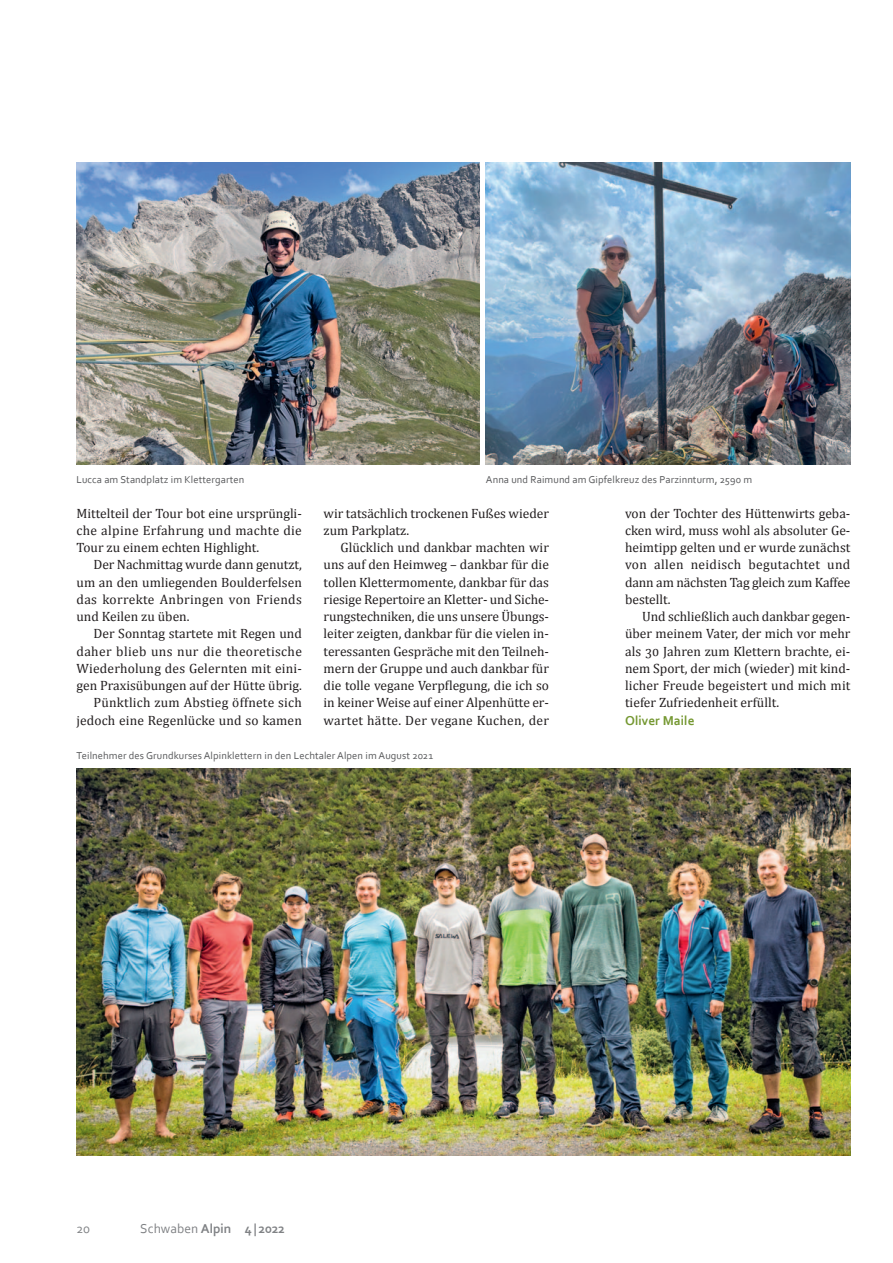
<style>
.page{position:relative;width:893px;height:1263px;background:#fff}
.page>*{position:absolute;margin:0;border:0;box-sizing:border-box;transform-origin:0 0}
.t1{font:13.5px/17.2px "Cambria";color:#231f20;text-align:justify}
.t2{font:700 13.5px "Corbel";color:#808285}
.t3{font:700 13.5px "Corbel";color:#759832}
.t4{font:13.5px "Corbel";color:#808285}
.t5{font:10.5px "Corbel";letter-spacing:.01em;color:#57585a}
.s1{font-weight:400}
</style>
<div class="page">
<img style="left:77px;top:768px;width:773px;height:388px">
<img style="left:77px;top:162px;width:403px;height:302px">
<img style="left:486px;top:162px;width:364px;height:302px">
<p class="t5" style="left:77px;top:473px;width:169px">Lucca am Standplatz im Klettergarten</p>
<p class="t5" style="left:486px;top:473px;width:268px">Anna und Raimund am Gipfelkreuz des Parzinnturm, 2590 m</p>
<p class="t1" style="left:77px;top:504px;width:227px">Mittelteil der Tour bot eine ursprüngli‐ che alpine Erfahrung und machte die Tour zu einem echten Highlight.</p>
<p class="t1" style="left:77px;top:556px;width:227px;text-indent:17px">Der Nachmittag wurde dann genutzt, um an den umliegenden Boulderfelsen das korrekte Anbringen von Friends und Keilen zu üben.</p>
<p class="t1" style="left:77px;top:625px;width:227px;text-indent:17px">Der Sonntag startete mit Regen und daher blieb uns nur die theoretische Wiederholung des Gelernten mit eini‐ gen Praxisübungen auf der Hütte übrig.</p>
<p class="t1" style="left:77px;top:694px;width:227px;text-align:right">Pünktlich zum Abstieg öffnete sich jedoch eine Regenlücke und so kamen</p>
<p class="t1" style="left:324px;top:504px;width:227px">wir tatsächlich trockenen Fußes wieder zum Parkplatz.</p>
<p class="t1" style="left:324px;top:538px;width:227px;text-indent:17px">Glücklich und dankbar machten wir uns auf den Heimweg – dankbar für die tollen Klettermomente, dankbar für das riesige Repertoire an Kletter‐ und Siche‐ rungstechniken, die uns unsere Übungs‐ leiter zeigten, dankbar für die vielen in‐ teressanten Gespräche mit den Teilneh‐ mern der Gruppe und auch dankbar für die tolle vegane Verpflegung, die ich so in keiner Weise auf einer Alpenhütte er‐ wartet hätte. Der vegane Kuchen, der</p>
<p class="t5" style="left:77px;top:749px;width:358px">Teilnehmer des Grundkurses Alpinklettern in den Lechtaler Alpen im August 2021</p>
<p class="t1" style="left:625px;top:504px;width:227px">von der Tochter des Hüttenwirts geba‐ cken wird, muss wohl als absoluter Ge‐ heimtipp gelten und er wurde zunächst von allen neidisch begutachtet und dann am nächsten Tag gleich zum Kaffee bestellt.</p>
<p class="t1" style="left:625px;top:607px;width:227px;text-indent:17px">Und schließlich auch dankbar gegen‐ über meinem Vater, der mich vor mehr als 30 Jahren zum Klettern brachte, ei‐ nem Sport, der mich (wieder) mit kind‐ licher Freude begeistert und mich mit tiefer Zufriedenheit erfüllt.</p>
<p class="t3" style="left:625px;top:712px;width:71px">Oliver Maile</p>
<p class="t4" style="left:77px;top:1220px;width:15px">20</p>
<p class="t2" style="left:140px;top:1220px;width:146px"><span class="s1">Schwaben</span> Alpin 4| 2022</p>
</div>
